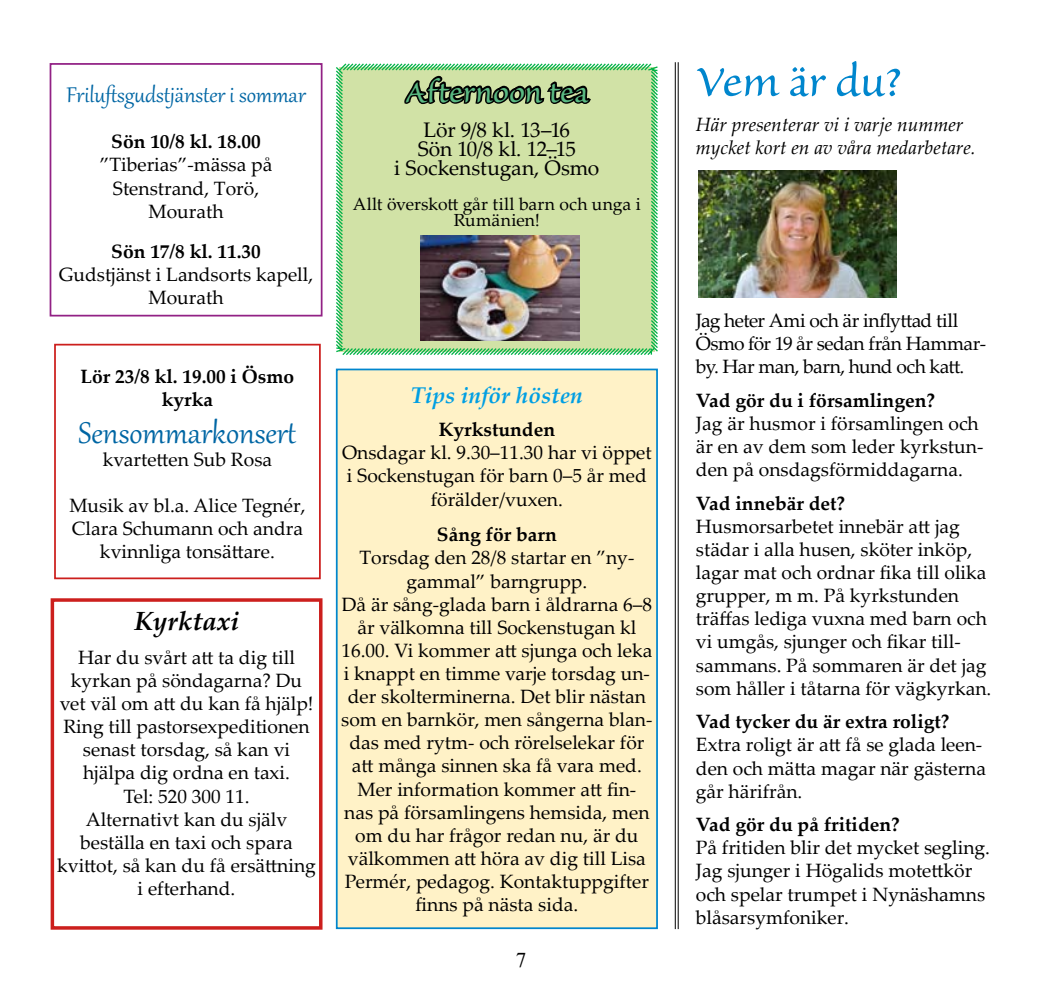
<style>
.page{position:relative;width:1042px;height:993px;background:#fff}
.page>*{position:absolute;margin:0;border:0;box-sizing:border-box;transform-origin:0 0}
.t1{font:52.5px "Sanvito Pro";color:#0086cd}
.t2{font:36.75px "Gabriola";color:#0066a4}
.t3{font:36.75px "Sanvito Pro";letter-spacing:.005em;color:#59b982}
.t4{font:26.25px "Gabriola";color:#0066a4}
.t5{font:italic 700 26.25px "Palatino Linotype";color:#000}
.t6{font:italic 700 22.75px "Palatino Linotype";color:#009fe3}
.t7{font:21px/19.2px "Palatino Linotype";letter-spacing:-.01em;color:#000;text-align:center}
.t8{font:21px "Times New Roman";color:#000}
.t9{font:19.25px/23.1px "Palatino Linotype";color:#000;text-align:center}
.t10{font:700 19.25px/23.1px "Palatino Linotype";color:#000;text-align:center}
.t11{font:19.25px/23.1px "Palatino Linotype";letter-spacing:-.025em;color:#000}
.t12{font:italic 19.25px/23.1px "Palatino Linotype";color:#000}
.t13{font:17.5px/15.8px "Palatino Linotype";letter-spacing:.005em;color:#000;text-align:center}
</style>
<div class="page">
<div style="left:51px;top:598px;width:271px;height:331px;border:4px solid #cc1f1d"></div>
<hr style="left:678px;top:62px;width:1px;height:866px;background:#000">
<hr style="left:675px;top:62px;width:1px;height:866px;background:#000">
<div style="left:50px;top:63px;width:272px;height:253px;border:2px solid #922185"></div>
<div style="left:54px;top:343px;width:267px;height:236px;border:2px solid #cc1f1d"></div>
<svg style="left:336px;top:63px;width:322px;height:292px;background:#c0d89e"></svg>
<img style="left:698px;top:171px;width:198px;height:127px">
<div style="left:337px;top:369px;width:320px;height:558px;background:#fff2c7"></div>
<div style="left:336px;top:368px;width:322px;height:560px;border:2px solid #0086cd"></div>
<img style="left:421px;top:236px;width:158px;height:105px">
<h3 class="t4" style="left:66px;top:78px;width:241px">Friluftsgudstjänster i sommar</h3>
<p class="t10" style="left:111px;top:129px;width:151px">Sön 10/8 kl. 18.00</p>
<p class="t9" style="left:100px;top:152px;width:174px">”Tiberias”-mässa på<br>Stenstrand, Torö,<br>Mourath</p>
<p class="t10" style="left:111px;top:239px;width:151px">Sön 17/8 kl. 11.30</p>
<p class="t9" style="left:59px;top:262px;width:256px">Gudstjänst i Landsorts kapell,<br>Mourath</p>
<p class="t10" style="left:81px;top:364px;width:215px">Lör 23/8 kl. 19.00 i Ösmo kyrka</p>
<h2 class="t2" style="left:79px;top:408px;width:219px">Sensommarkonsert</h2>
<p class="t9" style="left:103px;top:447px;width:171px">kvartetten Sub Rosa</p>
<p class="t9" style="left:69px;top:493px;width:237px">Musik av bl.a. Alice Tegnér,<br>Clara Schumann och andra kvinnliga tonsättare.</p>
<h3 class="t5" style="left:134px;top:602px;width:107px">Kyrktaxi</h3>
<p class="t9" style="left:57px;top:644px;width:260px">Har du svårt att ta dig till kyrkan på söndagarna? Du vet väl om att du kan få hjälp!<br>Ring till pastorsexpeditionen senast torsdag, så kan vi hjälpa dig ordna en taxi.<br>Tel: 520 300 11.<br>Alternativt kan du själv beställa en taxi och spara kvittot, så kan du få ersättning i efterhand.</p>
<h2 class="t3" style="left:405px;top:72px;width:184px">Afternoon tea</h2>
<p class="t7" style="left:394px;top:119px;width:207px">Lör 9/8 kl. 13–16<br>Sön 10/8 kl. 12–15<br>i Sockenstugan, Ösmo</p>
<p class="t13" style="left:353px;top:196px;width:289px">Allt överskott går till barn och unga i<br>Rumänien!</p>
<p class="t6" style="left:411px;top:378px;width:173px">Tips inför hösten</p>
<p class="t10" style="left:439px;top:417px;width:118px">Kyrkstunden</p>
<p class="t9" style="left:342px;top:440px;width:311px">Onsdagar kl. 9.30–11.30 har vi öppet i Sockenstugan för barn 0–5 år med förälder/vuxen.</p>
<p class="t10" style="left:437px;top:522px;width:121px">Sång för barn</p>
<p class="t9" style="left:341px;top:545px;width:313px">Torsdag den 28/8 startar en ”ny&shy;gammal” barngrupp.<br>Då är sång-glada barn i åldrarna 6–8 år välkomna till Sockenstugan kl<br>16.00. Vi kommer att sjunga och leka i knappt en timme varje torsdag un&shy;der skolterminerna. Det blir nästan som en barnkör, men sångerna blan&shy;das med rytm- och rörelselekar för att många sinnen ska få vara med.<br>Mer information kommer att fin&shy;nas på församlingens hemsida, men om du har frågor redan nu, är du välkommen att höra av dig till Lisa<br>Permér, pedagog. Kontaktuppgifter finns på nästa sida.</p>
<p class="t8" style="left:516px;top:945px;width:12px">7</p>
<h1 class="t1" style="left:696px;top:53px;width:207px">Vem är du?</h1>
<p class="t12" style="left:696px;top:112px;width:281px">Här presenterar vi i varje nummer mycket kort en av våra medarbetare.</p>
<p class="t11" style="left:696px;top:308px;width:292px">Jag heter Ami och är inflyttad till<br>Ösmo för 19 år sedan från Hammar&shy;by. Har man, barn, hund och katt.</p>
<p class="t10" style="left:696px;top:388px;width:241px">Vad gör du i församlingen?</p>
<p class="t9" style="left:696px;top:411px;width:289px;text-align:left">Jag är husmor i församlingen och är en av dem som leder kyrkstun&shy;den på onsdagsförmiddagarna.</p>
<p class="t10" style="left:696px;top:490px;width:151px">Vad innebär det?</p>
<p class="t9" style="left:696px;top:513px;width:297px;text-align:left">Husmorsarbetet innebär att jag städar i alla husen, sköter inköp, lagar mat och ordnar fika till olika grupper, m m. På kyrkstunden träffas lediga vuxna med barn och vi umgås, sjunger och fikar till&shy;sammans. På sommaren är det jag som håller i tåtarna för vägkyrkan.</p>
<p class="t10" style="left:696px;top:709px;width:255px">Vad tycker du är extra roligt?</p>
<p class="t9" style="left:696px;top:732px;width:292px;text-align:left">Extra roligt är att få se glada leen&shy;den och mätta magar när gästerna går härifrån.</p>
<p class="t10" style="left:696px;top:812px;width:205px">Vad gör du på fritiden?</p>
<p class="t9" style="left:696px;top:835px;width:296px;text-align:left">På fritiden blir det mycket segling.<br>Jag sjunger i Högalids motettkör och spelar trumpet i Nynäshamns blåsarsymfoniker.</p>
</div>
